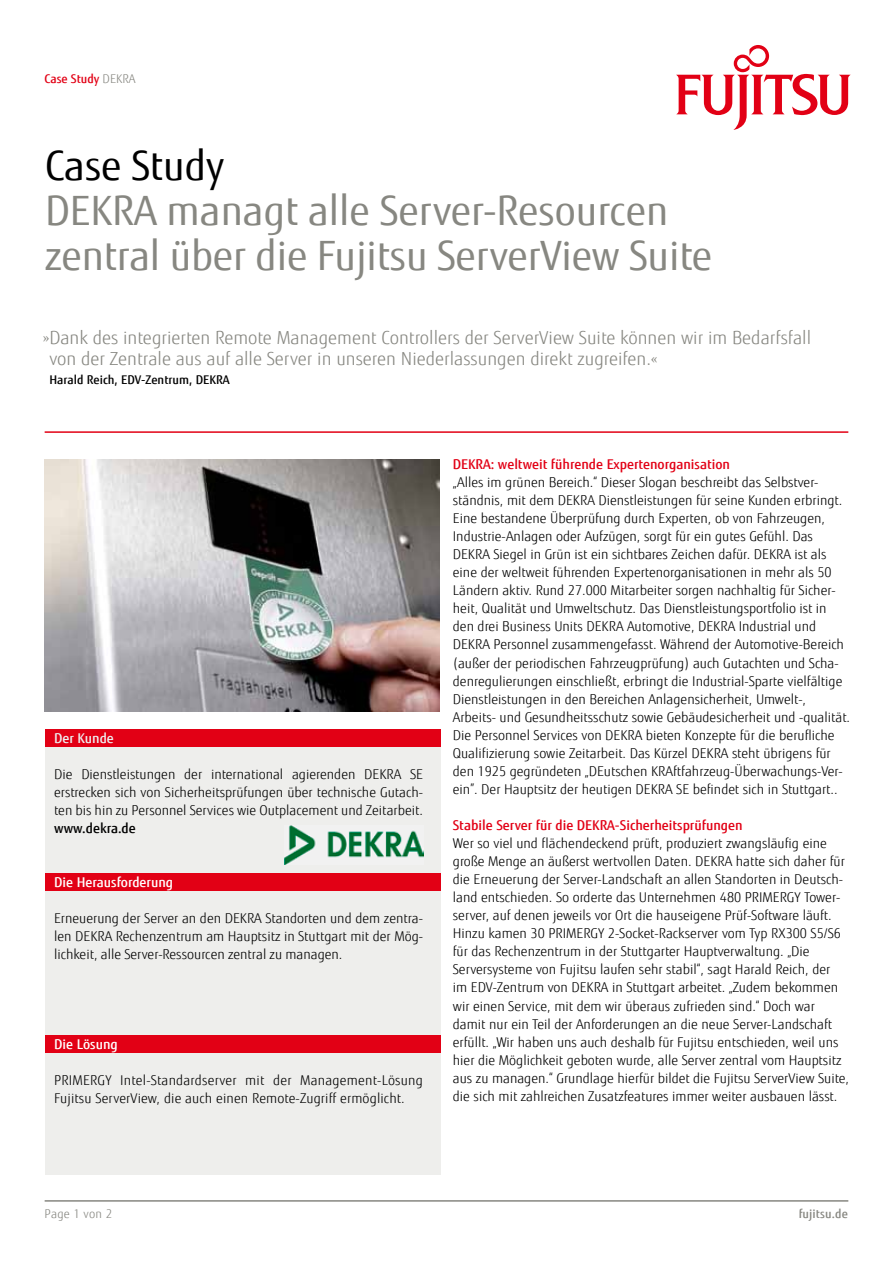
<style>
.page{position:relative;width:893px;height:1263px;background:#fff}
.page>*{position:absolute;margin:0;border:0;box-sizing:border-box;transform-origin:0 0}
.t1{font:40.5px/45px "Fujitsu Sans";letter-spacing:-.005em;color:#878781}
.t2{font:40.5px "Fujitsu Sans";color:#000}
.t3{font:300 18px/21px "Fujitsu Sans";color:#878781}
.t4{font:300 13.5px/18px "Fujitsu Sans";color:#000}
.t5{font:500 13.5px "Fujitsu Sans";color:#e20015}
.t6{font:500 13.5px "Fujitsu Sans";color:#fff}
.t7{font:500 13.5px "Fujitsu Sans";color:#000}
.t8{font:500 13.5px "Fujitsu Sans";color:#eeeeef}
.t9{font:500 12px "Fujitsu Sans";letter-spacing:.005em;color:#000}
.t10{font:500 12px "Fujitsu Sans";color:#e20015}
.t11{font:500 12px "Fujitsu Sans";letter-spacing:.01em;color:#878781}
.t12{font:300 12px "Fujitsu Sans";letter-spacing:.02em;color:#878781}
.s1{font-weight:300;color:#878781}
</style>
<div class="page">
<div style="left:45px;top:729px;width:395px;height:446px;background:#eeeeec"></div>
<svg style="left:676px;top:45px;width:175px;height:85px"></svg>
<hr style="left:45px;top:431px;width:803px;height:2px;background:#e20015">
<hr style="left:45px;top:1200px;width:803px;height:2px;background:#878781">
<img style="left:45px;top:459px;width:394px;height:252px">
<div style="left:46px;top:729px;width:395px;height:18px;background:#e20015"></div>
<div style="left:46px;top:873px;width:395px;height:18px;background:#e20015"></div>
<div style="left:46px;top:1035px;width:395px;height:18px;background:#e20015"></div>
<img style="left:284px;top:826px;width:139px;height:38px">
<p class="t10" style="left:45px;top:71px;width:92px">Case Study <span class="s1">DEKRA</span></p>
<h1 class="t2" style="left:45px;top:141px;width:181px">Case Study</h1>
<h1 class="t1" style="left:45px;top:189px;width:669px">DEKRA managt alle Server-Resourcen zentral über die Fujitsu ServerView Suite</h1>
<h2 class="t3" style="left:49px;top:327px;width:763px;text-indent:-6px">»Dank des integrierten Remote Management Controllers der ServerView Suite können wir im Bedarfsfall von der Zentrale aus auf alle Server in unseren Niederlassungen direkt zugreifen.«</h2>
<p class="t9" style="left:49px;top:372px;width:182px">Harald Reich, EDV-Zentrum, DEKRA</p>
<p class="t8" style="left:54px;top:730px;width:61px">Der Kunde</p>
<p class="t4" style="left:54px;top:765px;width:370px;text-align:justify">Die Dienstleistungen der international agierenden DEKRA SE erstrecken sich von Sicherheitsprüfungen über technische Gutach&shy;ten bis hin zu Personnel Services wie Outplacement und Zeitarbeit.</p>
<p class="t7" style="left:54px;top:820px;width:83px">www.dekra.de</p>
<p class="t6" style="left:54px;top:874px;width:121px">Die Herausforderung</p>
<p class="t4" style="left:54px;top:909px;width:370px;text-align:justify">Erneuerung der Server an den DEKRA Standorten und dem zentra&shy;len DEKRA Rechenzentrum am Hauptsitz in Stuttgart mit der Mög&shy;lichkeit, alle Server-Ressourcen zentral zu managen.</p>
<p class="t6" style="left:54px;top:1036px;width:65px">Die Lösung</p>
<p class="t4" style="left:54px;top:1071px;width:370px">PRIMERGY Intel-Standardserver mit der Management-Lösung<br>Fujitsu ServerView, die auch einen Remote-Zugriff ermöglicht.</p>
<p class="t5" style="left:453px;top:456px;width:279px">DEKRA: weltweit führende Expertenorganisation</p>
<p class="t4" style="left:453px;top:473px;width:399px">„Alles im grünen Bereich.“ Dieser Slogan beschreibt das Selbstver&shy;ständnis, mit dem DEKRA Dienstleistungen für seine Kunden erbringt.<br>Eine bestandene Überprüfung durch Experten, ob von Fahrzeugen, Industrie-Anlagen oder Aufzügen, sorgt für ein gutes Gefühl. Das DEKRA Siegel in Grün ist ein sichtbares Zeichen dafür. DEKRA ist als eine der weltweit führenden Expertenorganisationen in mehr als 50<br>Ländern aktiv. Rund 27.000 Mitarbeiter sorgen nachhaltig für Sicher&shy;heit, Qualität und Umweltschutz. Das Dienstleistungsportfolio ist in den drei Business Units DEKRA Automotive, DEKRA Industrial und DEKRA Personnel zusammengefasst. Während der Automotive-Bereich (außer der periodischen Fahrzeugprüfung) auch Gutachten und Scha&shy;denregulierungen einschließt, erbringt die Industrial-Sparte vielfältige Dienstleistungen in den Bereichen Anlagensicherheit, Umwelt-, Arbeits- und Gesundheitsschutz sowie Gebäudesicherheit und -qualität.<br>Die Personnel Services von DEKRA bieten Konzepte für die berufliche Qualifizierung sowie Zeitarbeit. Das Kürzel DEKRA steht übrigens für den 1925 gegründeten „DEutschen KRAftfahrzeug-Überwachungs-Ver&shy;ein”. Der Hauptsitz der heutigen DEKRA SE befindet sich in Stuttgart..</p>
<p class="t5" style="left:453px;top:817px;width:291px">Stabile Server für die DEKRA-Sicherheitsprüfungen</p>
<p class="t4" style="left:453px;top:834px;width:398px">Wer so viel und flächendeckend prüft, produziert zwangsläufig eine große Menge an äußerst wertvollen Daten. DEKRA hatte sich daher für die Erneuerung der Server-Landschaft an allen Standorten in Deutsch&shy;land entschieden. So orderte das Unternehmen 480 PRIMERGY Tower&shy;server, auf denen jeweils vor Ort die hauseigene Prüf-Software läuft.<br>Hinzu kamen 30 PRIMERGY 2-Socket-Rackserver vom Typ RX300 S5/S6 für das Rechenzentrum in der Stuttgarter Hauptverwaltung. „Die Serversysteme von Fujitsu laufen sehr stabil“, sagt Harald Reich, der<br>im EDV-Zentrum von DEKRA in Stuttgart arbeitet. „Zudem bekommen wir einen Service, mit dem wir überaus zufrieden sind.“ Doch war damit nur ein Teil der Anforderungen an die neue Server-Landschaft erfüllt. „Wir haben uns auch deshalb für Fujitsu entschieden, weil uns hier die Möglichkeit geboten wurde, alle Server zentral vom Hauptsitz aus zu managen.“ Grundlage hierfür bildet die Fujitsu ServerView Suite, die sich mit zahlreichen Zusatzfeatures immer weiter ausbauen lässt.</p>
<p class="t12" style="left:45px;top:1207px;width:69px">Page 1 von 2</p>
<p class="t11" style="left:799px;top:1207px;width:51px">fujitsu.de</p>
</div>
